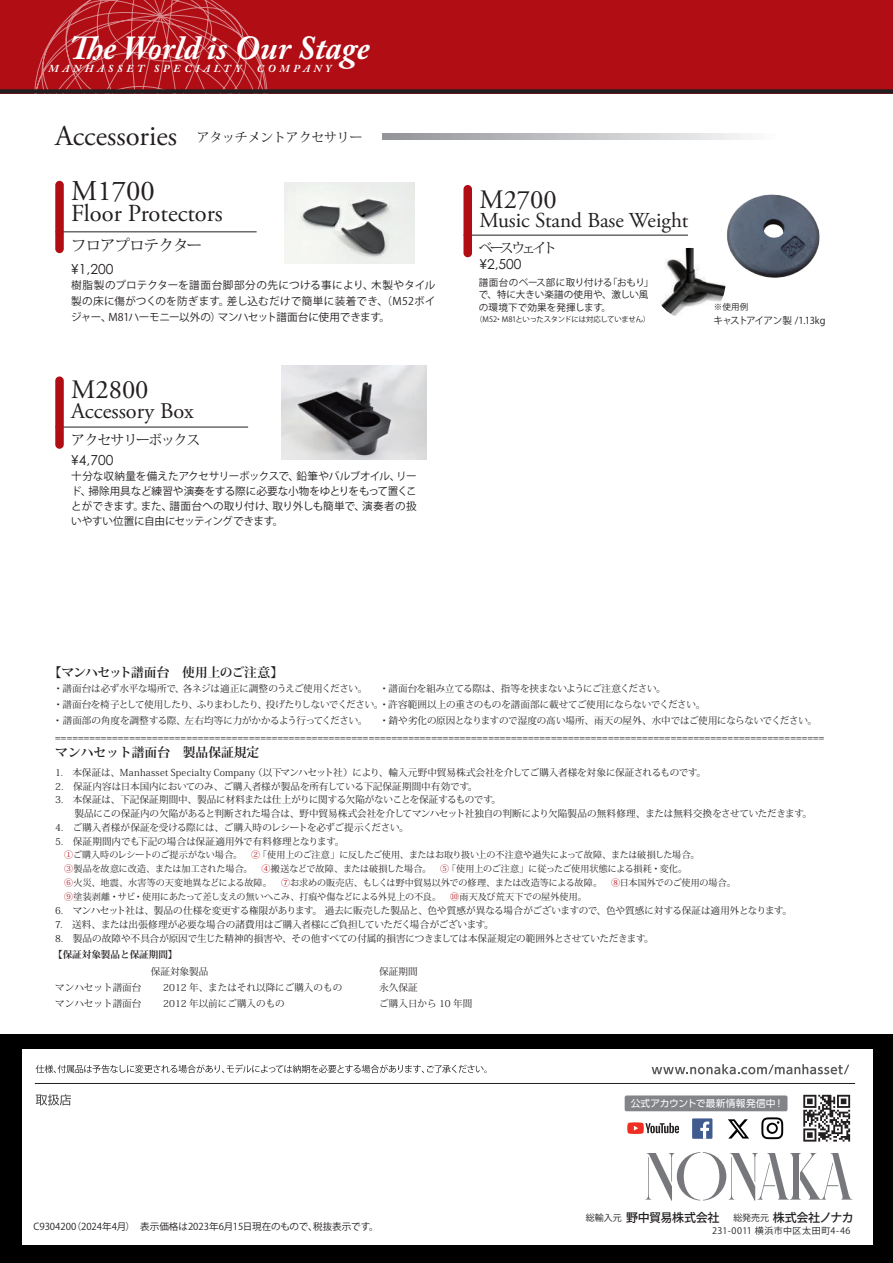
<style>
.page{position:relative;width:893px;height:1263px;background:#fff}
.page>*{position:absolute;margin:0;border:0;box-sizing:border-box;transform-origin:0 0}
.t1{font:italic 700 33.45px "Adobe Caslon Pro";color:#fff}
.t2{font:28.65px "Adobe Garamond Pro";color:#231f20}
.t3{font:26.55px "Adobe Garamond Pro";color:#231f20}
.t4{font:24.45px "Adobe Garamond Pro";color:#231f20}
.t5{font:22.35px "Adobe Garamond Pro";color:#231f20}
.t6{font:21.3px "Adobe Garamond Pro";color:#231f20}
.t7{font:15.3px "Koz Min Pr 6 N";letter-spacing:-.05em;color:#231f20}
.t8{font:13.8px "Century Gothic Pro";color:#231f20}
.t9{font:13.8px "Koz Min Pr 6 N";letter-spacing:-.05em;color:#231f20}
.t10{font:13.8px "Koz Min Pr 6 N";letter-spacing:-.225em;color:#231f20}
.t11{font:700 12.75px "Koz Min Pro";letter-spacing:-.04em;color:#231f20}
.t12{font:700 12.75px "Koz Min Pro";color:#231f20}
.t13{font:12.75px "Koz Min Pro";color:#231f20}
.t14{font:500 12px "Koz Go Pr 6 N";letter-spacing:-.03em;color:#231f20}
.t15{font:10.65px/14.9px "Koz Go Pro";letter-spacing:-.015em;color:#231f20;text-align:justify}
.t16{font:10.65px "Koz Min Pro";color:#231f20}
.t17{font:italic 700 10.65px "Adobe Caslon Pro";letter-spacing:.35em;color:#fff}
.t18{font:9.75px "UD Shin Go Pro";letter-spacing:.02em;color:#fff}
.t19{font:9.6px/13.8px "Koz Min Pro";letter-spacing:-.01em;color:#231f20}
.t20{font:9.6px/16.2px "Koz Min Pro";letter-spacing:-.03em;color:#231f20}
.t21{font:9.6px/12.8px "Koz Go Pro";letter-spacing:-.005em;color:#231f20}
.t22{font:9.6px "Koz Go Pr 6 N";color:#231f20}
.t23{font:9.6px "Koz Go Pro";letter-spacing:-.05em;color:#231f20}
.t24{font:700 9.6px "Koz Min Pro";color:#231f20}
.t25{font:9px/13.8px "Koz Min Pro";letter-spacing:-.01em;color:#231f20}
.t26{font:9px "Koz Go Pr 6 N";letter-spacing:.05em;color:#231f20}
.t27{font:8.55px "Koz Go Pro";color:#231f20}
.t28{font:7.5px "Koz Go Pro";letter-spacing:-.035em;color:#231f20}
.s1{color:#b00d15}
.s2{font-weight:400;font-size:9px}
</style>
<div class="page">
<div style="left:0;top:0;width:893px;height:94px;background:#b00d15"></div>
<svg style="left:34px;top:0;width:234px;height:183px"></svg>
<div style="left:0;top:89px;width:893px;height:5px;background:#231f20"></div>
<div style="left:0;top:1034px;width:893px;height:229px;background:#000"></div>
<div style="left:22px;top:1050px;width:850px;height:195px;background:#fff"></div>
<svg style="left:36px;top:1094px;width:35px;height:11px"></svg>
<svg style="left:652px;top:1064px;width:197px;height:10px"></svg>
<svg style="left:36px;top:1064px;width:451px;height:9px"></svg>
<hr style="left:35px;top:1083px;width:820px;height:1px;background:#231f20">
<svg style="left:645px;top:1152px;width:207px;height:49px"></svg>
<svg style="left:803px;top:1094px;width:48px;height:48px"></svg>
<svg style="left:803px;top:1095px;width:47px;height:46px"></svg>
<div style="left:692px;top:1118px;width:20px;height:21px;background:#405c8f"></div>
<svg style="left:700px;top:1121px;width:9px;height:18px"></svg>
<div style="left:625px;top:1095px;width:162px;height:16px;background:#828487;border-radius:2px"></div>
<svg style="left:627px;top:1122px;width:52px;height:12px"></svg>
<svg style="left:761px;top:1117px;width:22px;height:22px"></svg>
<svg style="left:728px;top:1119px;width:21px;height:19px"></svg>
<img style="left:284px;top:183px;width:131px;height:81px">
<img style="left:281px;top:366px;width:145px;height:94px">
<hr style="left:55px;top:232px;width:202px;height:1px;background:#231f20">
<div style="left:55px;top:181px;width:9px;height:72px;background:#b00d15;border-radius:4px"></div>
<svg style="left:383px;top:133px;width:364px;height:6px;background:#c1c2c5"></svg>
<hr style="left:463px;top:235px;width:225px;height:1px;background:#231f20">
<div style="left:463px;top:185px;width:9px;height:72px;background:#b00d15;border-radius:4px"></div>
<img style="left:727px;top:194px;width:93px;height:84px">
<img style="left:654px;top:248px;width:71px;height:71px;border-radius:36px">
<hr style="left:55px;top:427px;width:193px;height:1px;background:#231f20">
<div style="left:55px;top:376px;width:9px;height:73px;background:#b00d15;border-radius:4px"></div>
<h1 class="t1" style="left:69px;top:28px;width:302px">The World is Our Stage</h1>
<p class="t17" style="left:48px;top:62px;width:195px">MANHASSET SPECIALTY</p>
<p class="t17" style="left:257px;top:62px;width:76px">COMPANY</p>
<h2 class="t2" style="left:55px;top:119px;width:123px">Accessories</h2>
<h3 class="t13" style="left:197px;top:128px;width:167px">アタッチメントアクセサリー</h3>
<h2 class="t2" style="left:71px;top:174px;width:85px">M1700</h2>
<h3 class="t4" style="left:71px;top:199px;width:153px">Floor Protectors</h3>
<h3 class="t7" style="left:71px;top:237px;width:132px">フロアプロテクター</h3>
<p class="t15" style="left:71px;top:278px;width:366px;line-height:15.9px">樹脂製のプロテクターを譜面台脚部分の先につける事により、木製やタイル製の床に傷がつくのを防ぎます。差し込むだけで簡単に装着でき、（M52ボイジャー、M81ハーモニー以外の）マンハセット譜面台に使用できます。</p>
<h3 class="t8" style="left:71px;top:260px;width:44px">¥1,200</h3>
<h3 class="t3" style="left:71px;top:374px;width:79px">M2800</h3>
<h3 class="t5" style="left:71px;top:397px;width:124px">Accessory Box</h3>
<h3 class="t9" style="left:71px;top:432px;width:131px">アクセサリーボックス</h3>
<p class="t15" style="left:71px;top:469px;width:347px">十分な収納量を備えたアクセサリーボックスで、鉛筆やバルブオイル、リード、掃除用具など練習や演奏をする際に必要な小物をゆとりをもって置くことができます。また、譜面台への取り付け、取り外しも簡単で、演奏者の扱いやすい位置に自由にセッティングできます。</p>
<h3 class="t8" style="left:71px;top:452px;width:44px">¥4,700</h3>
<h3 class="t3" style="left:479px;top:184px;width:79px">M2700</h3>
<h3 class="t6" style="left:479px;top:208px;width:211px">Music Stand Base Weight</h3>
<h3 class="t10" style="left:479px;top:240px;width:80px">ベースウェイト</h3>
<h3 class="t8" style="left:479px;top:256px;width:44px">¥2,500</h3>
<p class="t21" style="left:479px;top:276px;width:176px">譜面台のベース部に取り付ける「おもり」で、特に大きい楽譜の使用や、激しい風の環境下で効果を発揮します。</p>
<p class="t28" style="left:475px;top:314px;width:177px">（M52・M81といったスタンドには対応していません）</p>
<p class="t23" style="left:713px;top:314px;width:114px">キャストアイアン製 /1.13kg</p>
<p class="t27" style="left:714px;top:302px;width:36px">※使用例</p>
<h3 class="t11" style="left:49px;top:663px;width:236px">【マンハセット譜面台　使用上のご注意】</h3>
<p class="t20" style="left:53px;top:680px;width:766px">・譜面台は必ず水平な場所で、各ネジは適正に調整のうえご使用ください。　・譜面台を組み立てる際は、指等を挟まないようにご注意ください。<br>・譜面台を椅子として使用したり､ふりまわしたり、投げたりしないでください。・許容範囲以上の重さのものを譜面部に載せてご使用にならないでください。<br>・ 譜面部の角度を調整する際、左右均等に力がかかるよう行ってください。　・錆や劣化の原因となりますので湿度の高い場所、雨天の屋外、水中ではご使用にならないでください。</p>
<p class="t16" style="left:55px;top:729px;width:771px">=======================================================================================================================================</p>
<h3 class="t12" style="left:55px;top:743px;width:206px">マンハセット譜面台　製品保証規定</h3>
<p class="t19" style="left:55px;top:765px;width:758px">1.　本保証は、Manhasset Specialty Company （以下マンハセット社）により、輸入元野中貿易株式会社を介してご購入者様を対象に保証されるものです。<br>2.　保証内容は日本国内においてのみ、ご購入者様が製品を所有している下記保証期間中有効です。<br>3.　本保証は、下記保証期間中、製品に材料または仕上がりに関する欠陥がないことを保証するものです。<br>　　製品にこの保証内の欠陥があると判断された場合は、野中貿易株式会社を介してマンハセット社独自の判断により欠陥製品の無料修理、または無料交換をさせていただきます。4.　ご購入者様が保証を受ける際には、ご購入時のレシートを必ずご提示ください。<br>5.　保証期間内でも下記の場合は保証適用外で有料修理となります。</p>
<p class="t25" style="left:64px;top:848px;width:673px"><span class="s1">①</span>ご購入時のレシートのご提示がない場合。　<span class="s1">②</span>「使用上のご注意」に反したご使用、またはお取り扱い上の不注意や過失によって故障、または破損した場合。<br><span class="s1">③</span>製品を故意に改造、または加工された場合。　<span class="s1">④</span>搬送などで故障、または破損した場合。　<span class="s1">⑤</span>「使用上のご注意」に従ったご使用状態による損耗・変化。<br><span class="s1">⑥</span>火災、地震、水害等の天変地異などによる故障。　<span class="s1">⑦</span>お求めの販売店、もしくは野中貿易以外での修理、または改造等による故障。　<span class="s1">⑧</span>日本国外でのご使用の場合。<span class="s1">⑨</span>塗装剥離・サビ・使用にあたって差し支えの無いへこみ、打痕や傷などによる外見上の不良。　<span class="s1">⑩</span>雨天及び荒天下での屋外使用。</p>
<p class="t19" style="left:55px;top:903px;width:738px">6.　マンハセット社は、製品の仕様を変更する権限があります。 過去に販売した製品と、色や質感が異なる場合がございますので、色や質感に対する保証は適用外となります。<br>7.　送料、または出張修理が必要な場合の諸費用はご購入者様にご負担していただく場合がございます。<br>8.　製品の故障や不具合が原因で生じた精神的損害や、その他すべての付属的損害につきましては本保証規定の範囲外とさせていただきます。</p>
<p class="t24" style="left:53px;top:947px;width:126px">【保証対象製品と保証期間】</p>
<p class="t19" style="left:379px;top:964px;width:40px">保証期間</p>
<p class="t19" style="left:55px;top:980px;width:88px">マンハセット譜面台</p>
<p class="t19" style="left:163px;top:980px;width:180px">2012 年、またはそれ以降にご購入のもの</p>
<p class="t19" style="left:379px;top:980px;width:40px">永久保証</p>
<p class="t19" style="left:55px;top:996px;width:88px">マンハセット譜面台</p>
<p class="t19" style="left:163px;top:996px;width:123px">2012 年以前にご購入のもの</p>
<p class="t19" style="left:379px;top:996px;width:95px">ご購入日から 10 年間</p>
<p class="t22" style="left:33px;top:1221px;width:347px">C9304200（2024年4月）　表示価格は2023年6月15日現在のもので、税抜表示です。</p>
<p class="t18" style="left:631px;top:1096px;width:155px">公式アカウントで最新情報発信中！</p>
<p class="t14" style="left:586px;top:1211px;width:269px"><span class="s2">総輸入元</span>野中貿易株式会社 　<span class="s2">総発売元</span> 株式会社ノナカ</p>
<p class="t26" style="left:712px;top:1226px;width:140px">231-0011 横浜市中区太田町4-46</p>
</div>
